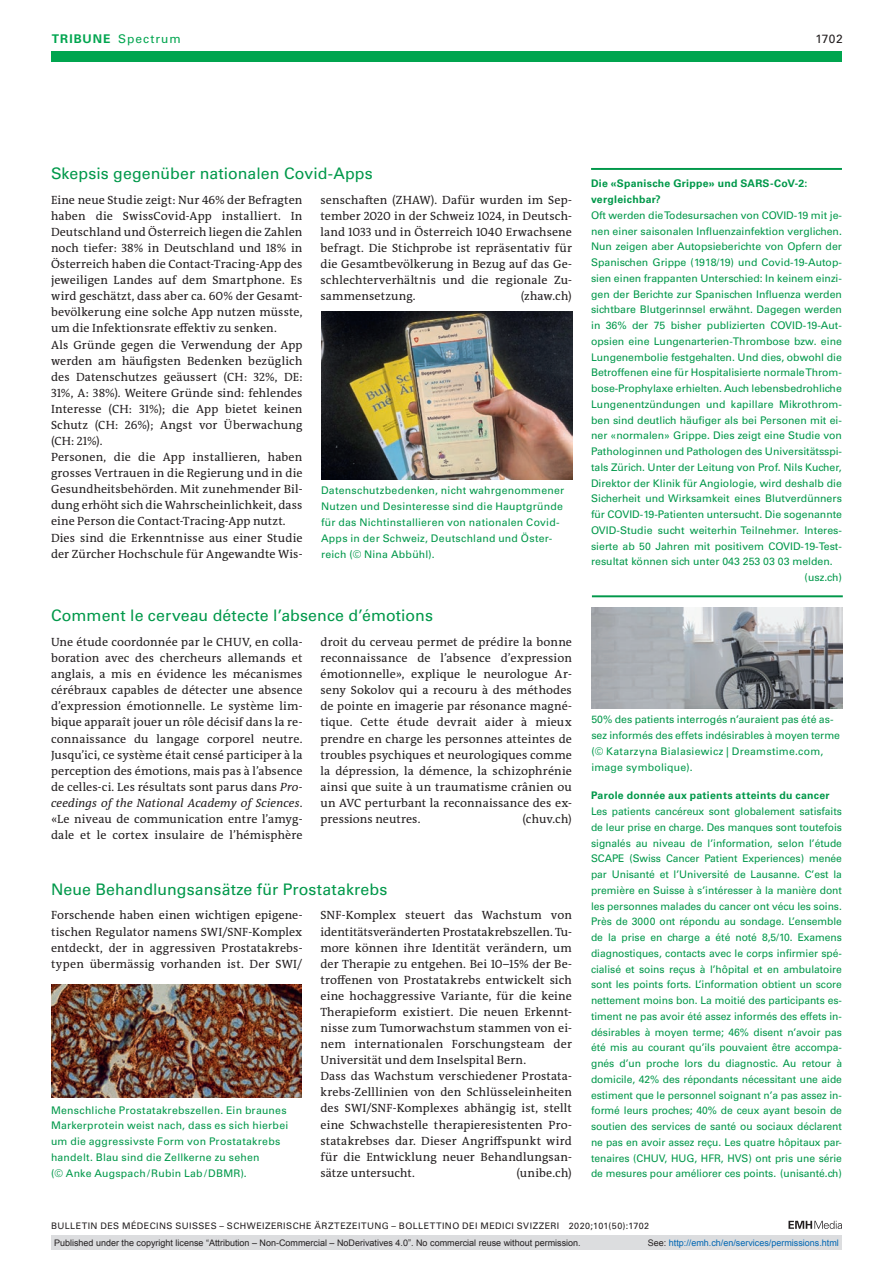
<style>
.page{position:relative;width:893px;height:1263px;background:#fff}
.page>*{position:absolute;margin:0;border:0;box-sizing:border-box;transform-origin:0 0}
.section-h1{font:15.9px "Univers LT Std";letter-spacing:.005em;color:#00984a}
.section-pn{font:12px/16px "The Antiqua B W5 Plain";letter-spacing:.01em;color:#231f20;text-align:justify}
.ressort{font:12px "Univers LT Std";letter-spacing:.09em;color:#00a54f}
.ressort-2{font:12px "Univers LT Std";color:#231f20}
.boxed-text{font:10.5px/15.8px "Univers LT Std";letter-spacing:-.005em;color:#00984a;text-align:justify}
.fig-caption{font:10.5px/15.8px "Univers LT Std";letter-spacing:.02em;color:#00984a}
.boxed-title{font:700 10.5px/16px "Univers LT Std";letter-spacing:.025em;color:#00984a}
.fig-caption-2{font:10.5px/15.8px "Univers LT Std";letter-spacing:-.005em;color:#00984a}
.t1{font:9px "Arial";color:#231f20}
.fusszeile{font:9px "Univers LT Std";letter-spacing:.05em;color:#231f20}
.t2{font:9px "Arial";color:#0066b3}
.s1{font-weight:700}
.s2{font-style:italic}
.s3{color:#231f20}
</style>
<div class="page">
<svg style="left:788px;top:1221px;width:54px;height:8px"></svg>
<img style="left:321px;top:312px;width:251px;height:167px">
<img style="left:51px;top:984px;width:251px;height:113px">
<hr style="left:591px;top:168px;width:251px;height:2px;background:#00984a">
<img style="left:591px;top:607px;width:251px;height:101px">
<hr style="left:592px;top:595px;width:251px;height:2px;background:#00984a">
<div style="left:51px;top:51px;width:791px;height:11px;background:#00a54f"></div>
<div style="left:51px;top:1235px;width:791px;height:15px;background:#dcdddf"></div>
<p class="ressort" style="left:52px;top:31px;width:130px"><span class="s1">TRIBUNE</span> Spectrum</p>
<p class="ressort-2" style="left:815px;top:31px;width:29px">1702</p>
<p class="section-h1" style="left:51px;top:164px;width:323px">Skepsis gegenüber nationalen Covid-Apps</p>
<p class="section-pn" style="left:51px;top:192px;width:253px">Eine neue Studie zeigt: Nur 46% der Befragten haben die SwissCovid-App installiert. In Deutschland und Österreich liegen die Zahlen noch tiefer: 38% in Deutschland und 18% in Österreich haben die Contact-Tracing-App des jeweiligen Landes auf dem Smartphone. Es wird geschätzt, dass aber ca. 60% der Gesamt&shy;bevölkerung eine solche App nutzen müsste, um die Infektionsrate effektiv zu senken.</p>
<p class="section-pn" style="left:51px;top:337px;width:253px">Als Gründe gegen die Verwendung der App werden am häufigsten Bedenken bezüglich des Datenschutzes geäussert (CH: 32%, DE:<br>31%, A: 38%). Weitere Gründe sind: fehlendes Interesse (CH: 31%); die App bietet keinen Schutz (CH: 26%); Angst vor Überwachung (CH: 21%).</p>
<p class="section-pn" style="left:51px;top:449px;width:253px">Personen, die die App installieren, haben grosses Vertrauen in die Regierung und in die Gesundheitsbehörden. Mit zunehmender Bil&shy;dung erhöht sich die Wahrscheinlichkeit, dass eine Person die Contact-Tracing-App nutzt.</p>
<p class="section-pn" style="left:51px;top:529px;width:253px">Dies sind die Erkenntnisse aus einer Studie der Zürcher Hochschule für Angewandte Wis-</p>
<p class="section-pn" style="left:320px;top:192px;width:253px">senschaften (ZHAW). Dafür wurden im Sep&shy;tember 2020 in der Schweiz 1024, in Deutsch&shy;land 1033 und in Österreich 1040 Erwachsene befragt. Die Stichprobe ist repräsentativ für die Gesamtbevölkerung in Bezug auf das Ge&shy;schlechterverhältnis und die regionale Zu&shy;sammensetzung.</p>
<p class="section-pn" style="left:521px;top:288px;width:53px">(zhaw.ch)</p>
<p class="fig-caption" style="left:321px;top:483px;width:245px">Datenschutzbedenken, nicht wahrgenommener Nutzen und Desinteresse sind die Hauptgründe für das Nichtinstallieren von nationalen Covid-Apps in der Schweiz, Deutschland und Öster&shy;reich (© Nina Abbühl).</p>
<p class="section-h1" style="left:51px;top:606px;width:384px">Comment le cerveau détecte l’absence d’émotions</p>
<p class="section-pn" style="left:51px;top:634px;width:253px">Une étude coordonnée par le CHUV, en colla&shy;boration avec des chercheurs allemands et anglais, a mis en évidence les mécanismes cérébraux capables de détecter une absence d’expression émotionnelle. Le système lim&shy;bique apparaît jouer un rôle décisif dans la re&shy;connaissance du langage corporel neutre.<br>Jusqu’ici, ce système était censé participer à la perception des émotions, mais pas à l’absence de celles-ci. Les résultats sont parus dans <span class="s2">Pro&shy;ceedings of the National Academy of Sciences</span>. «Le niveau de communication entre l’amyg&shy;dale et le cortex insulaire de l’hémisphère</p>
<p class="section-pn" style="left:320px;top:634px;width:253px">droit du cerveau permet de prédire la bonne reconnaissance de l’absence d’expression émotionnelle», explique le neurologue Ar&shy;seny Sokolov qui a recouru à des méthodes de pointe en imagerie par résonance magné&shy;tique. Cette étude devrait aider à mieux prendre en charge les personnes atteintes de troubles psychiques et neurologiques comme la dépression, la démence, la schizophrénie ainsi que suite à un traumatisme crânien ou un AVC perturbant la reconnaissance des ex&shy;pressions neutres.</p>
<p class="section-pn" style="left:522px;top:811px;width:51px">(chuv.ch)</p>
<p class="section-h1" style="left:51px;top:879px;width:338px">Neue Behandlungsansätze für Prostatakrebs</p>
<p class="section-pn" style="left:51px;top:907px;width:253px">Forschende haben einen wichtigen epigene&shy;tischen Regulator namens SWI/SNF-Komplex entdeckt, der in aggressiven Prostatakrebs&shy;typen übermässig vorhanden ist. Der SWI/</p>
<p class="section-pn" style="left:320px;top:907px;width:253px">SNF-Komplex steuert das Wachstum von identitätsveränderten Prostatakrebszellen. Tu&shy;more können ihre Identität verändern, um der Therapie zu entgehen. Bei 10–15% der Be&shy;troffenen von Prostatakrebs entwickelt sich eine hochaggressive Variante, für die keine Therapieform existiert. Die neuen Erkennt&shy;nisse zum Tumorwachstum stammen von ei&shy;nem internationalen Forschungsteam der Universität und dem Inselspital Bern.</p>
<p class="section-pn" style="left:320px;top:1068px;width:253px">Dass das Wachstum verschiedener Prostata&shy;krebs-Zelllinien von den Schlüsseleinheiten des SWI/SNF-Komplexes abhängig ist, stellt eine Schwachstelle therapieresistenten Pro&shy;statakrebses dar. Dieser Angriffspunkt wird für die Entwicklung neuer Behandlungsan&shy;sätze untersucht.</p>
<p class="fig-caption" style="left:51px;top:1102px;width:239px">Menschliche Prostatakrebszellen. Ein braunes Markerprotein weist nach, dass es sich hierbei um die aggressivste Form von Prostatakrebs handelt. Blau sind die Zellkerne zu sehen</p>
<p class="fig-caption" style="left:51px;top:1165px;width:197px">(© Anke Augspach/Rubin Lab/DBMR).</p>
<p class="section-pn" style="left:516px;top:1165px;width:57px">(unibe.ch)</p>
<p class="boxed-title" style="left:591px;top:175px;width:218px">Die «Spanische Grippe» und SARS-CoV-2: vergleichbar?</p>
<p class="boxed-text" style="left:591px;top:207px;width:252px">Oft werden die Todesursachen von COVID-19 mit je&shy;nen einer saisonalen Influenzainfektion verglichen.<br>Nun zeigen aber Autopsieberichte von Opfern der Spanischen Grippe (1918/19) und Covid-19-Autop&shy;sien einen frappanten Unterschied: In keinem einzi&shy;gen der Berichte zur Spanischen Influenza werden sichtbare Blutgerinnsel erwähnt. Dagegen werden in 36% der 75 bisher publizierten COVID-19-Aut&shy;opsien eine Lungenarterien-Thrombose bzw. eine Lungenembolie festgehalten. Und dies, obwohl die Betroffenen eine für Hospitalisierte normale Throm&shy;bose-Prophylaxe erhielten. Auch lebensbedrohliche Lungenentzündungen und kapillare Mikrothrom&shy;ben sind deutlich häufiger als bei Personen mit ei&shy;ner «normalen» Grippe. Dies zeigt eine Studie von Pathologinnen und Pathologen des Universitätsspi&shy;tals Zürich. Unter der Leitung von Prof. Nils Kucher, Direktor der Klinik für Angiologie, wird deshalb die Sicherheit und Wirksamkeit eines Blutverdünners für COVID-19-Patienten untersucht. Die sogenannte OVID-Studie sucht weiterhin Teilnehmer. Interes&shy;sierte ab 50 Jahren mit positivem COVID-19-Test&shy;resultat können sich unter 043 253 03 03 melden.</p>
<p class="boxed-text" style="left:805px;top:569px;width:39px">(usz.ch)</p>
<p class="fig-caption-2" style="left:591px;top:712px;width:250px">50% des patients interrogés n’auraient pas été as&shy;sez informés des effets indésirables à moyen terme</p>
<p class="fig-caption" style="left:591px;top:743px;width:234px">(© Katarzyna Bialasiewicz | Dreamstime.com, image symbolique).</p>
<p class="boxed-title" style="left:591px;top:788px;width:240px">Parole donnée aux patients atteints du cancer</p>
<p class="boxed-text" style="left:591px;top:804px;width:252px">Les patients cancéreux sont globalement satisfaits de leur prise en charge. Des manques sont toutefois signalés au niveau de l’information, selon l’étude SCAPE (Swiss Cancer Patient Experiences) menée par Unisanté et l’Université de Lausanne. C’est la première en Suisse à s’intéresser à la manière dont les personnes malades du cancer ont vécu les soins.<br>Près de 3000 ont répondu au sondage. L’ensemble de la prise en charge a été noté 8,5/10. Examens diagnostiques, contacts avec le corps infirmier spé&shy;cialisé et soins reçus à l’hôpital et en ambulatoire sont les points forts. L’information obtient un score nettement moins bon. La moitié des participants es&shy;timent ne pas avoir été assez informés des effets in&shy;désirables à moyen terme; 46% disent n’avoir pas été mis au courant qu’ils pouvaient être accompa&shy;gnés d’un proche lors du diagnostic. Au retour à domicile, 42% des répondants nécessitant une aide estiment que le personnel soignant n’a pas assez in&shy;formé leurs proches; 40% de ceux ayant besoin de soutien des services de santé ou sociaux déclarent ne pas en avoir assez reçu. Les quatre hôpitaux par&shy;tenaires (CHUV, HUG, HFR, HVS) ont pris une série de mesures pour améliorer ces points. (unisanté.ch)</p>
<p class="fusszeile" style="left:51px;top:1220px;width:600px">BULLETIN DES MÉDECINS SUISSES – SCHWEIZERISCHE ÄRZTEZEITUNG – BOLLETTINO DEI MEDICI SVIZZERI 2020;101(50):1702</p>
<p class="t1" style="left:54px;top:1237px;width:528px">Published under the copyright license “Attribution – Non-Commercial – NoDerivatives 4.0”. No commercial reuse without permission.</p>
<p class="t2" style="left:648px;top:1237px;width:193px"><span class="s3">See:</span> http://emh.ch/en/services/permissions.html</p>
</div>
